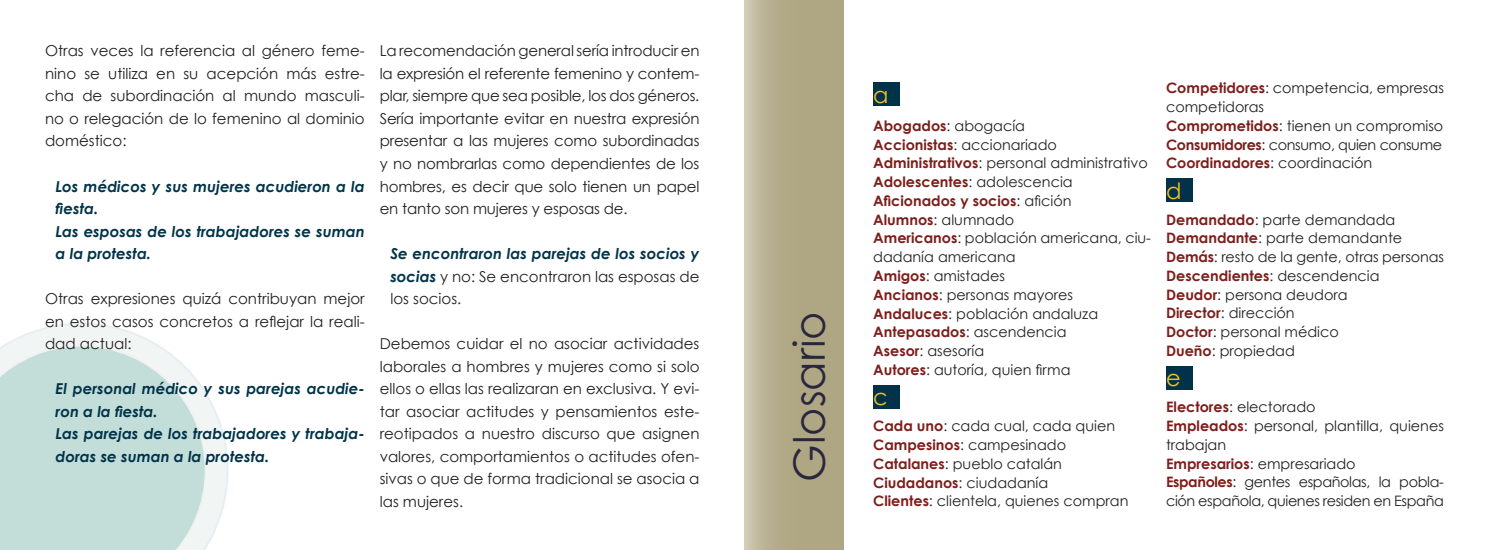
<style>
.page{position:relative;width:1489px;height:550px;background:#fff}
.page>*{position:absolute;margin:0;border:0;box-sizing:border-box;transform-origin:0 0}
.t1{font:43px "Century Gothic";color:#29263e}
.t2{font:22.5px "Century Gothic";color:#f7be23}
.t3{font:15px/22.5px "Century Gothic";color:#231f20;text-align:justify}
.t4{font:italic 700 15px/22.5px "Century Gothic";color:#003349}
.t5{font:14.38px/18.8px "Century Gothic";color:#231f20}
.s1{font-weight:400;font-style:normal;color:#231f20}
.s2{font-weight:700;color:#7d1e1b}
</style>
<div class="page">
<svg style="left:6px;top:323px;width:222px;height:223px"></svg>
<svg style="left:0;top:344px;width:207px;height:205px;background:#c9e0dc"></svg>
<svg style="left:744px;top:0;width:99px;height:549px;background:#b5ad8d"></svg>
<div style="left:873px;top:82px;width:26px;height:24px;background:#003349"></div>
<div style="left:873px;top:384px;width:26px;height:24px;background:#003349"></div>
<div style="left:1165px;top:178px;width:27px;height:24px;background:#003349"></div>
<div style="left:1165px;top:365px;width:27px;height:24px;background:#003349"></div>
<p class="t3" style="left:45px;top:39px;width:321px">Otras veces la referencia al género feme&shy;nino se utiliza en su acepción más estre&shy;cha de subordinación al mundo masculi&shy;no o relegación de lo femenino al dominio doméstico:</p>
<p class="t4" style="left:56px;top:174px;width:310px">Los médicos y sus mujeres acudieron a la fiesta.<br>Las esposas de los trabajadores se suman a la protesta.</p>
<p class="t3" style="left:45px;top:287px;width:321px">Otras expresiones quizá contribuyan mejor en estos casos concretos a reflejar la reali&shy;dad actual:</p>
<p class="t4" style="left:56px;top:377px;width:310px">El personal médico y sus parejas acudie&shy;ron a la fiesta.<br>Las parejas de los trabajadores y trabaja&shy;doras se suman a la protesta.</p>
<p class="t3" style="left:380px;top:39px;width:321px">La recomendación general sería introducir en la expresión el referente femenino y contem&shy;plar, siempre que sea posible, los dos géneros.<br>Sería importante evitar en nuestra expresión presentar a las mujeres como subordinadas y no nombrarlas como dependientes de los hombres, es decir que solo tienen un papel en tanto son mujeres y esposas de.</p>
<p class="t4" style="left:390px;top:242px;width:310px;text-align:justify">Se encontraron las parejas de los socios y socias <span class="s1">y no: Se encontraron las esposas de los socios.</span></p>
<p class="t3" style="left:380px;top:332px;width:321px">Debemos cuidar el no asociar actividades laborales a hombres y mujeres como si solo ellos o ellas las realizaran en exclusiva. Y evi&shy;tar asociar actitudes y pensamientos este&shy;reotipados a nuestro discurso que asignen valores, comportamientos o actitudes ofen&shy;sivas o que de forma tradicional se asocia a las mujeres.</p>
<h1 class="t1" style="left:783px;top:481px;width:172px;rotate:-90deg">Glosario</h1>
<h2 class="t2" style="left:873px;top:81px;width:17px">a</h2>
<p class="t5" style="left:873px;top:116px;width:279px"><span class="s2">Abogados</span>: abogacía<br><span class="s2">Accionistas</span>: accionariado<br><span class="s2">Administrativos</span>: personal administrativo<br><span class="s2">Adolescentes</span>: adolescencia<br><span class="s2">Aficionados y socios</span>: afición<br><span class="s2">Alumnos</span>: alumnado<br><span class="s2">Americanos</span>: población americana, ciu&shy;dadanía americana<br><span class="s2">Amigos</span>: amistades<br><span class="s2">Ancianos</span>: personas mayores<br><span class="s2">Andaluces</span>: población andaluza<br><span class="s2">Antepasados</span>: ascendencia<br><span class="s2">Asesor</span>: asesoría<br><span class="s2">Autores</span>: autoría, quien firma</p>
<h2 class="t2" style="left:873px;top:383px;width:16px">c</h2>
<p class="t5" style="left:873px;top:416px;width:257px"><span class="s2">Cada uno</span>: cada cual, cada quien<br><span class="s2">Campesinos</span>: campesinado<br><span class="s2">Catalanes</span>: pueblo catalán<br><span class="s2">Ciudadanos</span>: ciudadanía<br><span class="s2">Clientes</span>: clientela, quienes compran</p>
<p class="t5" style="left:1165px;top:78px;width:279px"><span class="s2">Competidores</span>: competencia, empresas competidoras<br><span class="s2">Comprometidos</span>: tienen un compromiso<br><span class="s2">Consumidores</span>: consumo, quien consume<br><span class="s2">Coordinadores</span>: coordinación</p>
<h2 class="t2" style="left:1165px;top:177px;width:17px">d</h2>
<p class="t5" style="left:1165px;top:210px;width:279px"><span class="s2">Demandado</span>: parte demandada<br><span class="s2">Demandante</span>: parte demandante<br><span class="s2">Demás</span>: resto de la gente, otras personas<br><span class="s2">Descendientes</span>: descendencia<br><span class="s2">Deudor</span>: persona deudora<br><span class="s2">Director</span>: dirección<br><span class="s2">Doctor</span>: personal médico<br><span class="s2">Dueño</span>: propiedad</p>
<h2 class="t2" style="left:1165px;top:364px;width:16px">e</h2>
<p class="t5" style="left:1165px;top:397px;width:279px"><span class="s2">Electores</span>: electorado<br><span class="s2">Empleados</span>: personal, plantilla, quienes trabajan<br><span class="s2">Empresarios</span>: empresariado<br><span class="s2">Españoles</span>: gentes españolas, la pobla&shy;ción española, quienes residen en España</p>
</div>
